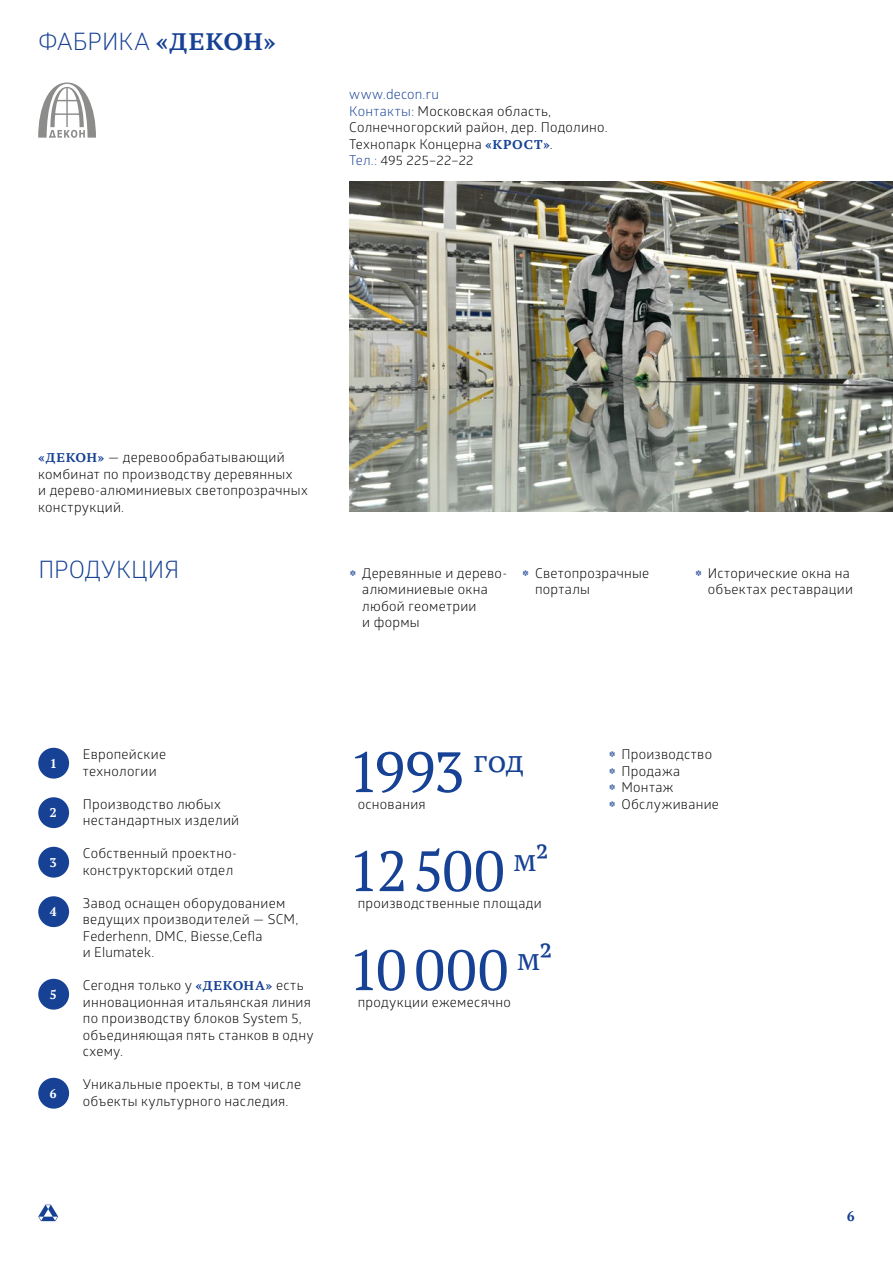
<style>
.page{position:relative;width:893px;height:1263px;background:#fff}
.page>*{position:absolute;margin:0;border:0;box-sizing:border-box;transform-origin:0 0}
.t1{font:60px "PT Astra Serif";letter-spacing:-.005em;color:#164194}
.t2{font:24px "Glober";color:#164194}
.t3{font:700 15px "PT Astra Serif";color:#164194}
.t4{font:13.5px/16.5px "Glober";letter-spacing:.02em;color:#000}
.t5{font:700 13.5px "PT Astra Serif";color:#fff}
.s1{font-family:"PT Astra Serif";font-weight:700;font-size:25.5px}
.s2{color:#164194}
.s3{font-family:"PT Astra Serif";font-weight:700;color:#164194}
.s4{font-family:"PT Astra Serif";font-weight:700;font-size:15px;color:#164194}
</style>
<div class="page">
<svg style="left:38px;top:1204px;width:20px;height:17px"></svg>
<img style="left:349px;top:182px;width:544px;height:330px">
<div style="left:38px;top:748px;width:31px;height:31px;background:#164194;border-radius:50%"></div>
<div style="left:38px;top:797px;width:31px;height:31px;background:#164194;border-radius:50%"></div>
<div style="left:38px;top:847px;width:31px;height:31px;background:#164194;border-radius:50%"></div>
<div style="left:38px;top:896px;width:31px;height:31px;background:#164194;border-radius:50%"></div>
<div style="left:38px;top:979px;width:31px;height:31px;background:#164194;border-radius:50%"></div>
<div style="left:38px;top:1078px;width:31px;height:31px;background:#164194;border-radius:50%"></div>
<svg style="left:38px;top:83px;width:58px;height:55px"></svg>
<h2 class="t2" style="left:38px;top:24px;width:239px">ФАБРИКА <span class="s1">«ДЕКОН»</span></h2>
<p class="t4" style="left:349px;top:85px;width:260px"><span class="s2">www.decon.ru<br>Контакты:</span> Московская область,<br>Солнечногорский район, дер. Подолино.<br>Технопарк Концерна <span class="s3">«КРОСТ»</span>.<br><span class="s2">Тел.:</span> 495 225–22–22</p>
<p class="t4" style="left:38px;top:448px;width:271px"><span class="s3">«ДЕКОН»</span> — деревообрабатывающий комбинат по производству деревянных<br>и дерево-алюминиевых светопрозрачных конструкций.</p>
<h2 class="t2" style="left:38px;top:552px;width:142px">ПРОДУКЦИЯ</h2>
<p class="t4" style="left:362px;top:564px;width:146px;text-indent:-13px"><span class="s4">*</span> Деревянные и дерево&shy;алюминиевые окна любой геометрии<br>и формы</p>
<p class="t4" style="left:535px;top:564px;width:116px;text-indent:-13px"><span class="s4">*</span> Светопрозрачные порталы</p>
<p class="t4" style="left:695px;top:564px;width:160px;text-align:right"><span class="s4">*</span> Исторические окна на объектах реставрации</p>
<p class="t5" style="left:50px;top:755px;width:8px">1</p>
<p class="t4" style="left:83px;top:745px;width:85px">Европейские технологии</p>
<p class="t5" style="left:50px;top:804px;width:8px">2</p>
<p class="t4" style="left:83px;top:795px;width:158px">Производство любых нестандартных изделий</p>
<p class="t5" style="left:50px;top:854px;width:8px">3</p>
<p class="t4" style="left:83px;top:844px;width:156px">Собственный проектно&shy;конструкторский отдел</p>
<p class="t5" style="left:50px;top:903px;width:8px">4</p>
<p class="t4" style="left:83px;top:894px;width:217px">Завод оснащен оборудованием ведущих производителей — SCM,<br>Federhenn, DMC, Biesse,Cefla<br>и Elumatek.</p>
<p class="t5" style="left:50px;top:986px;width:8px">5</p>
<p class="t4" style="left:83px;top:976px;width:232px">Сегодня только у <span class="s3">«ДЕКОНА»</span> есть инновационная итальянская линия по производству блоков System 5, объединяющая пять станков в одну схему.</p>
<p class="t5" style="left:50px;top:1085px;width:8px">6</p>
<p class="t4" style="left:83px;top:1075px;width:220px">Уникальные проекты, в том числе объекты культурного наследия.</p>
<h1 class="t1" style="left:349px;top:735px;width:176px">1993 <sup>год</sup></h1>
<p class="t4" style="left:358px;top:795px;width:70px">основания</p>
<h1 class="t1" style="left:349px;top:834px;width:200px">12500 <sup>м²</sup></h1>
<p class="t4" style="left:358px;top:894px;width:186px">производственные площади</p>
<h1 class="t1" style="left:349px;top:933px;width:203px">10000 <sup>м²</sup></h1>
<p class="t4" style="left:358px;top:993px;width:155px">продукции ежемесячно</p>
<p class="t4" style="left:608px;top:745px;width:112px"><span class="s4">*</span> Производство <span class="s4">*</span> Продажа<br><span class="s4">*</span> Монтаж<br><span class="s4">*</span> Обслуживание</p>
<p class="t3" style="left:847px;top:1207px;width:9px">6</p>
</div>
